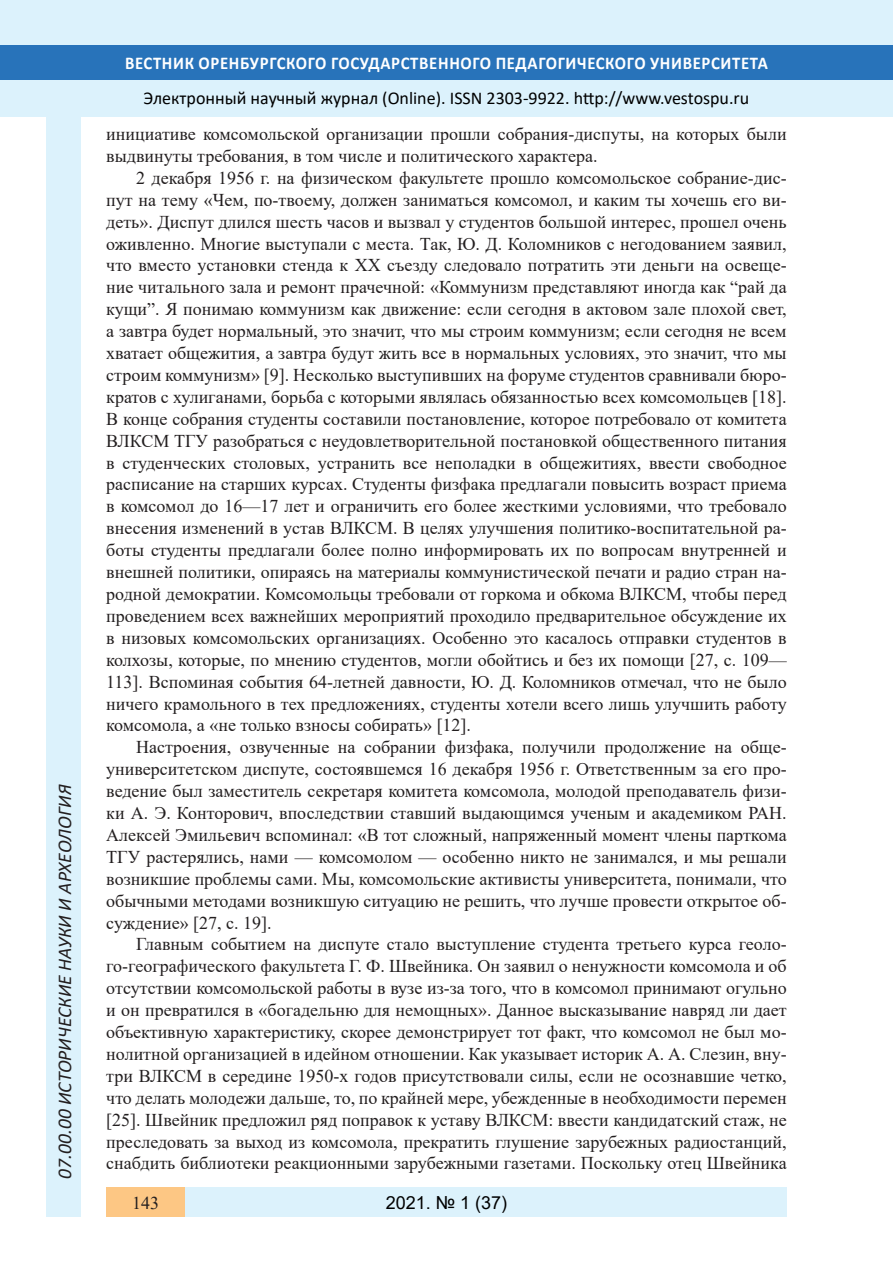
<style>
.page{position:relative;width:893px;height:1263px;background:#fff}
.page>*{position:absolute;margin:0;border:0;box-sizing:border-box;transform-origin:0 0}
.t1{font:italic 19.5px "Calibri";color:#231f20}
.Стиль2{font:18px/21.9px "Times New Roman";color:#231f20;text-align:justify}
.t2{font:18px "Calibri";color:#000}
.t3{font:700 18px "Calibri";letter-spacing:.04em;color:#fff;scale:.93 1}
.t4{font:18px "Arial";color:#000}
.t5{font:700 18px "Book Antiqua";color:#000}
</style>
<div class="page">
<div style="left:0;top:0;width:893px;height:116px;background:#dcf2fc"></div>
<div style="left:0;top:45px;width:893px;height:34px;background:#2873ba"></div>
<div style="left:47px;top:116px;width:34px;height:1101px;background:#dcf2fc"></div>
<div style="left:106px;top:1188px;width:681px;height:29px;background:#dcf2fc"></div>
<div style="left:106px;top:1188px;width:79px;height:29px;background:#fdc784"></div>
<p class="t1" style="left:51px;top:1179px;width:395px;rotate:-90deg">07.00.00 ИСТОРИЧЕСКИЕ НАУКИ И АРХЕОЛОГИЯ</p>
<p class="t1" style="left:51px;top:1105px;width:206px;rotate:-90deg">БИОЛОГИЧЕСКИЕ НАУКИ</p>
<p class="t1" style="left:51px;top:1169px;width:11px;rotate:-90deg">3</p>
<p class="t3" style="left:125px;top:50px;width:693px">ВЕСТНИК ОРЕНБУРГСКОГО ГОСУДАРСТВЕННОГО ПЕДАГОГИЧЕСКОГО УНИВЕРСИТЕТА</p>
<p class="t2" style="left:144px;top:85px;width:607px">Электронный научный журнал (Online). ISSN 2303-9922. http://www.vestospu.ru</p>
<p class="t2" style="left:583px;top:85px;width:13px">t</p>
<p class="t2" style="left:583px;top:85px;width:13px">t</p>
<p class="Стиль2" style="left:106px;top:122px;width:682px">инициативе комсомольской организации прошли собрания-диспуты, на которых были выдвинуты требования, в том числе и политического характера.</p>
<p class="Стиль2" style="left:106px;top:166px;width:682px;text-indent:30px">2 декабря 1956 г. на физическом факультете прошло комсомольское собрание-дис&shy;пут на тему «Чем, по-твоему, должен заниматься комсомол, и каким ты хочешь его ви&shy;деть». Диспут длился шесть часов и вызвал у студентов большой интерес, прошел очень оживленно. Многие выступали с места. Так, Ю. Д. Коломников с негодованием заявил, что вместо установки стенда к XX съезду следовало потратить эти деньги на освеще&shy;ние читального зала и ремонт прачечной: «Коммунизм представляют иногда как “рай да кущи”. Я понимаю коммунизм как движение: если сегодня в актовом зале плохой свет, а завтра будет нормальный, это значит, что мы строим коммунизм; если сегодня не всем хватает общежития, а завтра будут жить все в нормальных условиях, это значит, что мы строим коммунизм» [9]. Несколько выступивших на форуме студентов сравнивали бюро&shy;кратов с хулиганами, борьба с которыми являлась обязанностью всех комсомольцев [18].<br>В конце собрания студенты составили постановление, которое потребовало от комитета ВЛКСМ ТГУ разобраться с неудовлетворительной постановкой общественного питания в студенческих столовых, устранить все неполадки в общежитиях, ввести свободное расписание на старших курсах. Студенты физфака предлагали повысить возраст приема в комсомол до 16—17 лет и ограничить его более жесткими условиями, что требовало внесения изменений в устав ВЛКСМ. В целях улучшения политико-воспитательной ра&shy;боты студенты предлагали более полно информировать их по вопросам внутренней и внешней политики, опираясь на материалы коммунистической печати и радио стран на&shy;родной демократии. Комсомольцы требовали от горкома и обкома ВЛКСМ, чтобы перед проведением всех важнейших мероприятий проходило предварительное обсуждение их в низовых комсомольских организациях. Особенно это касалось отправки студентов в колхозы, которые, по мнению студентов, могли обойтись и без их помощи [27, с. 109— 113]. Вспоминая события 64-летней давности, Ю. Д. Коломников отмечал, что не было ничего крамольного в тех предложениях, студенты хотели всего лишь улучшить работу комсомола, а «не только взносы собирать» [12].</p>
<p class="Стиль2" style="left:106px;top:736px;width:682px;text-indent:30px">Настроения, озвученные на собрании физфака, получили продолжение на обще&shy;университетском диспуте, состоявшемся 16 декабря 1956 г. Ответственным за его про&shy;ведение был заместитель секретаря комитета комсомола, молодой преподаватель физи&shy;ки А. Э. Конторович, впоследствии ставший выдающимся ученым и академиком РАН.<br>Алексей Эмильевич вспоминал: «В тот сложный, напряженный момент члены парткома ТГУ растерялись, нами — комсомолом — особенно никто не занимался, и мы решали возникшие проблемы сами. Мы, комсомольские активисты университета, понимали, что обычными методами возникшую ситуацию не решить, что лучше провести открытое об&shy;суждение» [27, с. 19].</p>
<p class="Стиль2" style="left:106px;top:933px;width:682px;text-indent:30px">Главным событием на диспуте стало выступление студента третьего курса геоло&shy;го-географического факультета Г. Ф. Швейника. Он заявил о ненужности комсомола и об отсутствии комсомольской работы в вузе из-за того, что в комсомол принимают огульно и он превратился в «богадельню для немощных». Данное высказывание навряд ли дает объективную характеристику, скорее демонстрирует тот факт, что комсомол не был мо&shy;нолитной организацией в идейном отношении. Как указывает историк А. А. Слезин, вну&shy;три ВЛКСМ в середине 1950-х годов присутствовали силы, если не осознавшие четко, что делать молодежи дальше, то, по крайней мере, убежденные в необходимости перемен [25]. Швейник предложил ряд поправок к уставу ВЛКСМ: ввести кандидатский стаж, не преследовать за выход из комсомола, прекратить глушение зарубежных радиостанций, снабдить библиотеки реакционными зарубежными газетами. Поскольку отец Швейника</p>
<p class="t5" style="left:390px;top:1190px;width:37px">2018</p>
<p class="t5" style="left:479px;top:1190px;width:25px">25)</p>
<p class="t4" style="left:386px;top:1190px;width:123px">2021. № 1 (37)</p>
<p class="Стиль2" style="left:132px;top:1191px;width:28px">143</p>
<p class="t5" style="left:460px;top:1190px;width:39px">2 6</p>
</div>
